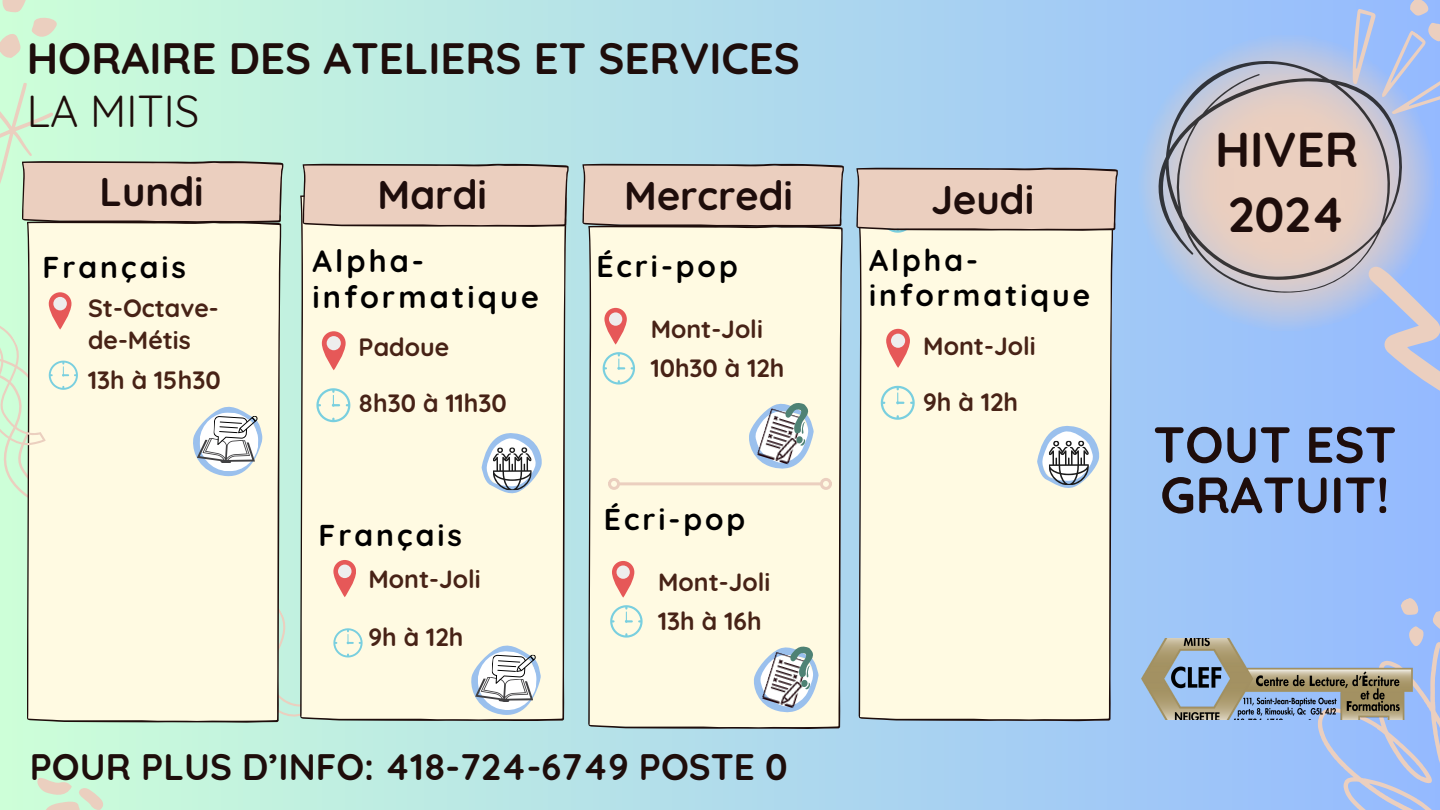
<style>
.page{position:relative;width:1440px;height:810px;background:#fff}
.page>*{position:absolute;margin:0;border:0;box-sizing:border-box;transform-origin:0 0}
.t1{font:700 50.7px/50.2px "Quicksand";color:#1e0d0b}
.t2{font:700 48.8px/64.9px "Quicksand";color:#1e0d0b}
.t3{font:700 43.7px/52.5px "Quicksand";color:#1e0d0b}
.t4{font:700 40px "Quicksand";color:#1e0d0b}
.t5{font:700 36.8px "Quicksand";color:#1e0d0b}
.t6{font:700 30.7px/35.2px "Quicksand";letter-spacing:.1em;color:#000}
.t7{font:700 30.1px "Quicksand";letter-spacing:.1em;color:#000}
.t8{font:700 30px/34.5px "Quicksand";letter-spacing:.1em;color:#000}
.t9{font:700 27.1px "Quicksand";letter-spacing:.1em;color:#000}
.t10{font:700 25px "Quicksand";color:#472216}
.t11{font:700 24.9px "Quicksand";color:#472216}
.s1{font-weight:400}
</style>
<div class="page">
<div style="left:0;top:0;width:1440px;height:810px;background:linear-gradient(to right,#cdffd8,#94b9ff)"></div>
<div style="left:300px;top:195px;width:267px;height:526px;background:#fffae2"></div>
<svg style="left:303px;top:164px;width:266px;height:63px;background:#ddc3b4"></svg>
<svg style="left:322px;top:331px;width:24px;height:39px"></svg>
<div style="left:327px;top:336px;width:14px;height:14px;background:#eeeded;border-radius:50%"></div>
<svg style="left:316px;top:388px;width:34px;height:34px"></svg>
<div style="left:333px;top:560px;width:23px;height:37px;background:#e65858;border-radius:11px"></div>
<div style="left:338px;top:565px;width:14px;height:13px;background:#eeeded;border-radius:50%"></div>
<svg style="left:209px;top:573px;width:154px;height:158px;background:#e4edd9"></svg>
<div style="left:27px;top:223px;width:254px;height:500px;background:#fffae2"></div>
<svg style="left:21px;top:758px;width:86px;height:52px;background:#d0f3d4"></svg>
<div style="left:588px;top:227px;width:255px;height:502px;background:#fffae2"></div>
<div style="left:859px;top:232px;width:254px;height:489px;background:#fffae2"></div>
<svg style="left:1352px;top:265px;width:88px;height:133px;background:#acc0ed"></svg>
<svg style="left:0;top:75px;width:283px;height:148px;background:#cfe2cb"></svg>
<svg style="left:0;top:0;width:66px;height:66px;background:#d2f3d3"></svg>
<svg style="left:1293px;top:585px;width:147px;height:225px;background:#a1bff4"></svg>
<svg style="left:1321px;top:0;width:119px;height:137px;background:#a2bef4"></svg>
<img style="left:1141px;top:638px;width:272px;height:82px">
<svg style="left:886px;top:329px;width:24px;height:39px"></svg>
<div style="left:891px;top:334px;width:14px;height:14px;background:#eeeded;border-radius:50%"></div>
<svg style="left:881px;top:386px;width:34px;height:34px"></svg>
<svg style="left:1136px;top:32px;width:301px;height:301px;background:#a4c2f2"></svg>
<svg style="left:1150px;top:54px;width:258px;height:245px;background:#c7c0c6"></svg>
<svg style="left:582px;top:164px;width:262px;height:63px;background:#dbc1b2"></svg>
<div style="left:49px;top:292px;width:22px;height:38px;background:#e65858;border-radius:11px"></div>
<div style="left:53px;top:297px;width:14px;height:13px;background:#eeeded;border-radius:50%"></div>
<svg style="left:0;top:301px;width:91px;height:220px;background:#ebf2d8"></svg>
<svg style="left:856px;top:168px;width:262px;height:64px;background:#ddc3b5"></svg>
<svg style="left:189px;top:401px;width:76px;height:81px"></svg>
<svg style="left:468px;top:640px;width:75px;height:81px"></svg>
<svg style="left:482px;top:430px;width:61px;height:66px"></svg>
<svg style="left:1037px;top:422px;width:63px;height:69px"></svg>
<svg style="left:604px;top:308px;width:23px;height:37px"></svg>
<div style="left:609px;top:312px;width:13px;height:14px;background:#eeeded;border-radius:50%"></div>
<svg style="left:603px;top:352px;width:32px;height:33px"></svg>
<svg style="left:748px;top:398px;width:66px;height:74px"></svg>
<svg style="left:612px;top:561px;width:22px;height:37px"></svg>
<div style="left:617px;top:565px;width:13px;height:14px;background:#eeeded;border-radius:50%"></div>
<svg style="left:610px;top:605px;width:32px;height:32px"></svg>
<svg style="left:753px;top:642px;width:66px;height:74px"></svg>
<hr style="left:619px;top:482px;width:202px;height:3px;background:#ebcfbf">
<div style="left:608px;top:478px;width:12px;height:12px;border:3px solid #ebcfbf;border-radius:50%"></div>
<div style="left:820px;top:478px;width:12px;height:12px;border:3px solid #ebcfbf;border-radius:50%"></div>
<p class="t3" style="left:27px;top:31px;width:775px">HORAIRE DES ATELIERS ET SERVICES<br><span class="s1">LA MITIS</span></p>
<p class="t4" style="left:100px;top:166px;width:106px">Lundi</p>
<h5 class="t7" style="left:43px;top:248px;width:145px">Français</h5>
<p class="t11" style="left:88px;top:292px;width:132px">St-Octave-</p>
<p class="t11" style="left:88px;top:325px;width:104px">de-Métis</p>
<p class="t11" style="left:88px;top:364px;width:134px">13h à 15h30</p>
<h3 class="t4" style="left:378px;top:169px;width:111px">Mardi</h3>
<h3 class="t6" style="left:313px;top:243px;width:228px">Alpha&shy;informatique</h3>
<h3 class="t11" style="left:359px;top:331px;width:92px">Padoue</h3>
<h3 class="t11" style="left:359px;top:387px;width:150px">8h30 à 11h30</h3>
<p class="t7" style="left:319px;top:516px;width:145px">Français</p>
<p class="t9" style="left:323px;top:522px;width:131px">Français</p>
<h5 class="t11" style="left:369px;top:563px;width:114px">Mont-Joli</h5>
<p class="t11" style="left:369px;top:621px;width:96px">9h à 12h</p>
<p class="t11" style="left:369px;top:565px;width:41px">???</p>
<h2 class="t11" style="left:369px;top:637px;width:134px">13h à 15h30</h2>
<p class="t4" style="left:624px;top:170px;width:170px">Mercredi</p>
<p class="t8" style="left:596px;top:248px;width:143px">Écri-pop</p>
<p class="t11" style="left:651px;top:313px;width:114px">Mont-Joli</p>
<h5 class="t11" style="left:651px;top:352px;width:135px">10h30 à 12h</h5>
<p class="t8" style="left:604px;top:501px;width:143px">Écri-pop</p>
<p class="t11" style="left:658px;top:566px;width:114px">Mont-Joli</p>
<p class="t11" style="left:658px;top:605px;width:105px">13h à 16h</p>
<p class="t5" style="left:30px;top:743px;width:759px">POUR PLUS D’INFO: 418-724-6749 POSTE 0</p>
<p class="t4" style="left:931px;top:174px;width:105px">Jeudi</p>
<p class="t8" style="left:869px;top:243px;width:223px">Alpha&shy;informatique</p>
<p class="t10" style="left:923px;top:330px;width:114px">Mont-Joli</p>
<p class="t10" style="left:923px;top:386px;width:97px">9h à 12h</p>
<p class="t2" style="left:1215px;top:117px;width:145px">HIVER<br>2024</p>
<p class="t1" style="left:1153px;top:419px;width:245px">TOUT EST<br>GRATUIT!</p>
</div>
